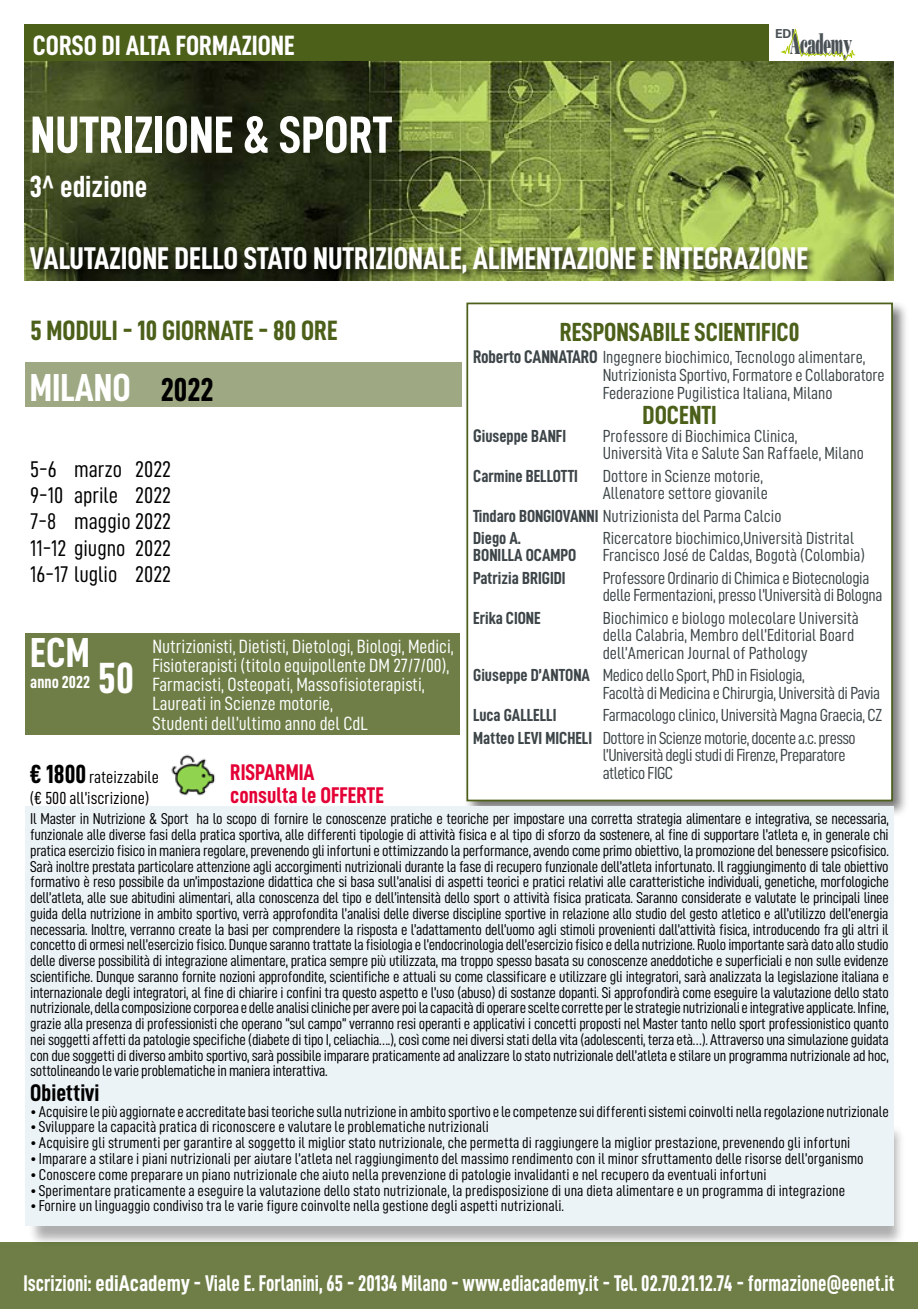
<style>
.page{position:relative;width:918px;height:1309px;background:#fff}
.page>*{position:absolute;margin:0;border:0;box-sizing:border-box;transform-origin:0 0}
.t1{font:52.5px "D DIN Condensed Bold";color:#fff}
.t2{font:43.75px "D DIN Condensed Bold";color:#fff}
.t3{font:42px "D DIN Condensed Bold";color:#fff}
.t4{font:39.2px "D DIN Condensed Bold";color:#fff}
.t5{font:31.5px "D DIN Condensed Bold";color:#fff}
.t6{font:30.62px "D DIN Condensed Bold";color:#fff}
.t7{font:29.57px "Bodoni Std Poster";letter-spacing:-.03em;color:#4a5256;scale:.43 1}
.t8{font:28px "D DIN Condensed Bold";color:#4c601a}
.t9{font:28px "D DIN Condensed Bold";color:#fff}
.t10{font:26.25px "D DIN Condensed Bold";color:#4c601a}
.t11{font:24.15px "D DIN Condensed Bold";color:#000}
.t12{font:22.75px "D DIN Condensed Bold";color:#fff;scale:.9 1}
.t13{font:22.75px/26.2px "D DIN Condensed";color:#000;text-align:justify}
.t14{font:22.75px/22.8px "D DIN Condensed Bold";color:#e40135}
.t15{font:19.25px/19.2px "D DIN Condensed";color:#fff}
.t16{font:17.5px/17.5px "D DIN Condensed";letter-spacing:-.005em;color:#3d4548}
.t17{font:17.5px "D DIN Condensed Bold";color:#3d4548}
.t18{font:17.5px/17.5px "D DIN Condensed";letter-spacing:-.03em;color:#3d4548}
.t19{font:17.5px/21px "D DIN Condensed";color:#000}
.t20{font:17.5px "D DIN Condensed Bold";color:#fff}
.t21{font:15.75px/15.8px "D DIN Condensed";color:#000;text-align:justify}
.t22{font:700 12.42px "Univers LT Std";color:#4a5256}
.s1{font-family:"D DIN Condensed Bold";font-size:18.38px}
.s2{font-size:18.38px}
.s3{font-family:"D DIN Condensed Bold"}
.s4{font-size:33.07px;color:#000}
.s5{font-family:"D DIN Condensed Bold";font-size:26.25px}
</style>
<div class="page">
<img style="left:25px;top:61px;width:868px;height:219px">
<div style="left:25px;top:25px;width:744px;height:36px;background:#4c601a"></div>
<svg style="left:781px;top:28px;width:74px;height:33px"></svg>
<div style="left:25px;top:633px;width:434px;height:101px;background:#6e7e46"></div>
<div style="left:0;top:1242px;width:918px;height:67px;background:#6e7e46"></div>
<div style="left:28px;top:1124px;width:877px;height:123px;background:#000;opacity:.75"></div>
<div style="left:25px;top:362px;width:436px;height:45px;background:#9ea983"></div>
<img style="left:171px;top:754px;width:44px;height:42px">
<div style="left:464px;top:300px;width:445px;height:518px;background:#000;opacity:.53"></div>
<div style="left:467px;top:303px;width:425px;height:497px;background:#fff"></div>
<div style="left:466px;top:302px;width:427px;height:499px;border:2px solid #4c601a"></div>
<div style="left:25px;top:806px;width:868px;height:419px;background:#ecf3f7"></div>
<div style="left:29px;top:246px;width:787px;height:36px;background:#000;opacity:.75"></div>
<p class="t22" style="left:775px;top:26px;width:21px">EDI</p>
<h3 class="t9" style="left:33px;top:30px;width:263px">CORSO DI ALTA FORMAZIONE</h3>
<h3 class="t7" style="left:790px;top:25px;width:146px">Academy</h3>
<h1 class="t1" style="left:30px;top:106px;width:363px">NUTRIZIONE &amp; SPORT</h1>
<h3 class="t6" style="left:30px;top:169px;width:119px">3^ edizione</h3>
<h3 class="t5" style="left:30px;top:241px;width:780px">VALUTAZIONE DELLO STATO NUTRIZIONALE, ALIMENTAZIONE E INTEGRAZIONE</h3>
<h3 class="t8" style="left:30px;top:315px;width:309px">5 MODULI - 10 GIORNATE - 80 ORE</h3>
<h3 class="t10" style="left:560px;top:317px;width:241px">RESPONSABILE SCIENTIFIC0</h3>
<p class="t16" style="left:603px;top:348px;width:283px;text-indent:-130px"><span class="s1">Roberto CANNATARO</span> Ingegnere biochimico, Tecnologo alimentare,<br>Nutrizionista Sportivo, Formatore e Collaboratore<br>Federazione Pugilistica Italiana, Milano</p>
<h3 class="t10" style="left:642px;top:400px;width:76px">DOCENTI</h3>
<p class="t17" style="left:473px;top:426px;width:95px"><span class="s2">G</span>iuseppe BANFI</p>
<p class="t16" style="left:603px;top:426px;width:263px">Professore di Biochimica Clinica,<br>Università Vita e Salute San Raffaele, Milano</p>
<p class="t17" style="left:473px;top:466px;width:106px">Carmine BELLOTTI</p>
<p class="t16" style="left:603px;top:466px;width:167px">Dottore in Scienze motorie,<br>Allenatore settore giovanile</p>
<p class="t16" style="left:473px;top:506px;width:310px"><span class="s3">Tindaro BONGIOVANNI</span> Nutrizionista del Parma Calcio</p>
<p class="t17" style="left:473px;top:528px;width:49px">Diego A.</p>
<p class="t16" style="left:603px;top:529px;width:253px">Ricercatore biochimico,Università Distrital</p>
<p class="t17" style="left:473px;top:546px;width:105px">BONILLA OCAMPO</p>
<p class="t16" style="left:603px;top:546px;width:264px">Francisco José de Caldas, Bogotà (Colombia)</p>
<p class="t17" style="left:473px;top:568px;width:94px">Patrizia BRIGIDI</p>
<p class="t16" style="left:603px;top:569px;width:281px">Professore Ordinario di Chimica e Biotecnologia delle Fermentazioni, presso l’Università di Bologna</p>
<p class="t17" style="left:473px;top:608px;width:69px">Erika CIONE</p>
<p class="t16" style="left:603px;top:609px;width:258px">Biochimico e biologo molecolare Università della Calabria, Membro dell’Editorial Board dell’American Journal of Pathology</p>
<p class="t16" style="left:603px;top:666px;width:279px;text-indent:-130px"><span class="s3">Giuseppe D’ANTONA</span> Medico dello Sport, PhD in Fisiologia,<br>Facoltà di Medicina e Chirurgia, Università di Pavia</p>
<p class="t17" style="left:473px;top:705px;width:85px">Luca GALLELLI</p>
<h3 class="t4" style="left:30px;top:366px;width:185px">MILANO <span class="s4">2022</span></h3>
<h3 class="t13" style="left:30px;top:455px;width:142px">5-6 marzo 2022<br>9-10 aprile 2022<br>7-8 maggio 2022<br>11-12 giugno 2022<br>16-17 luglio 2022</h3>
<h3 class="t3" style="left:30px;top:629px;width:61px">ECM</h3>
<p class="t20" style="left:30px;top:672px;width:61px">anno 2022</p>
<p class="t15" style="left:153px;top:636px;width:303px">Nutrizionisti, Dietisti, Dietologi, Biologi, Medici, Fisioterapisti (titolo equipollente DM 27/7/00), Farmacisti, Osteopati, Massofisioterapisti, Laureati in Scienze motorie,<br>Studenti dell’ultimo anno del CdL</p>
<p class="t19" style="left:30px;top:766px;width:131px"><span class="s5">€ 1800</span> rateizzabile (€ 500 all’iscrizione)</p>
<p class="t21" style="left:30px;top:811px;width:860px">Il Master in Nutrizione &amp; Sport ha lo scopo di fornire le conoscenze pratiche e teoriche per impostare una corretta strategia alimentare e integrativa, se necessaria, funzionale alle diverse fasi della pratica sportiva, alle differenti tipologie di attività fisica e al tipo di sforzo da sostenere, al fine di supportare l’atleta e, in generale chi pratica esercizio fisico in maniera regolare, prevenendo gli infortuni e ottimizzando la performance, avendo come primo obiettivo, la promozione del benessere psicofisico.<br>Sarà inoltre prestata particolare attenzione agli accorgimenti nutrizionali durante la fase di recupero funzionale dell’atleta infortunato. Il raggiungimento di tale obiettivo formativo è reso possibile da un’impostazione didattica che si basa sull’analisi di aspetti teorici e pratici relativi alle caratteristiche individuali, genetiche, morfologiche dell’atleta, alle sue abitudini alimentari, alla conoscenza del tipo e dell’intensità dello sport o attività fisica praticata. Saranno considerate e valutate le principali linee guida della nutrizione in ambito sportivo, verrà approfondita l’analisi delle diverse discipline sportive in relazione allo studio del gesto atletico e all’utilizzo dell’energia necessaria. Inoltre, verranno create la basi per comprendere la risposta e l’adattamento dell’uomo agli stimoli provenienti dall’attività fisica, introducendo fra gli altri il concetto di ormesi nell’esercizio fisico. Dunque saranno trattate la fisiologia e l’endocrinologia dell’esercizio fisico e della nutrizione. Ruolo importante sarà dato allo studio delle diverse possibilità di integrazione alimentare, pratica sempre più utilizzata, ma troppo spesso basata su conoscenze aneddotiche e superficiali e non sulle evidenze scientifiche. Dunque saranno fornite nozioni approfondite, scientifiche e attuali su come classificare e utilizzare gli integratori, sarà analizzata la legislazione italiana e internazionale degli integratori, al fine di chiarire i confini tra questo aspetto e l’uso (abuso) di sostanze dopanti. Si approfondirà come eseguire la valutazione dello stato nutrizionale, della composizione corporea e delle analisi cliniche per avere poi la capacità di operare scelte corrette per le strategie nutrizionali e integrative applicate. Infine, grazie alla presenza di professionisti che operano “sul campo” verranno resi operanti e applicativi i concetti proposti nel Master tanto nello sport professionistico quanto nei soggetti affetti da patologie specifiche (diabete di tipo I, celiachia….), così come nei diversi stati della vita (adolescenti, terza età…). Attraverso una simulazione guidata con due soggetti di diverso ambito sportivo, sarà possibile imparare praticamente ad analizzare lo stato nutrizionale dell’atleta e stilare un programma nutrizionale ad hoc, sottolineando le varie problematiche in maniera interattiva.</p>
<h3 class="t11" style="left:30px;top:1079px;width:71px">Obiettivi</h3>
<p class="t21" style="left:30px;top:1103px;width:860px">• Acquisire le più aggiornate e accreditate basi teoriche sulla nutrizione in ambito sportivo e le competenze sui differenti sistemi coinvolti nella regolazione nutrizionale</p>
<p class="t21" style="left:30px;top:1119px;width:460px">• Sviluppare la capacità pratica di riconoscere e valutare le problematiche nutrizionali</p>
<p class="t21" style="left:30px;top:1134px;width:821px">• Acquisire gli strumenti per garantire al soggetto il miglior stato nutrizionale, che permetta di raggiungere la miglior prestazione, prevenendo gli infortuni</p>
<p class="t21" style="left:30px;top:1150px;width:835px">• Imparare a stilare i piani nutrizionali per aiutare l’atleta nel raggiungimento del massimo rendimento con il minor sfruttamento delle risorse dell’organismo</p>
<p class="t21" style="left:30px;top:1166px;width:738px">• Conoscere come preparare un piano nutrizionale che aiuto nella prevenzione di patologie invalidanti e nel recupero da eventuali infortuni</p>
<p class="t21" style="left:30px;top:1182px;width:816px">• Sperimentare praticamente a eseguire la valutazione dello stato nutrizionale, la predisposizione di una dieta alimentare e un programma di integrazione</p>
<p class="t21" style="left:30px;top:1197px;width:535px">• Fornire un linguaggio condiviso tra le varie figure coinvolte nella gestione degli aspetti nutrizionali.</p>
<h2 class="t2" style="left:98px;top:653px;width:37px">50</h2>
<p class="t16" style="left:473px;top:704px;width:410px;line-height:22.4px;text-indent:130px">Farmacologo clinico, Università Magna Graecia, CZ<br><span class="s3">Matteo LEVI MICHELI</span> Dottore in Scienze motorie, docente a.c. presso</p>
<p class="t18" style="left:603px;top:746px;width:244px">l’Università degli studi di Firenze, Preparatore atletico FIGC</p>
<h3 class="t14" style="left:230px;top:760px;width:155px">RISPARMIA consulta le OFFERTE</h3>
<h3 class="t12" style="left:23px;top:1271px;width:969px">Iscrizioni: ediAcademy - Viale E. Forlanini, 65 - 20134 Milano - www.ediacademy.it - Tel. 02.70.21.12.74 - formazione@eenet.it</h3>
</div>
